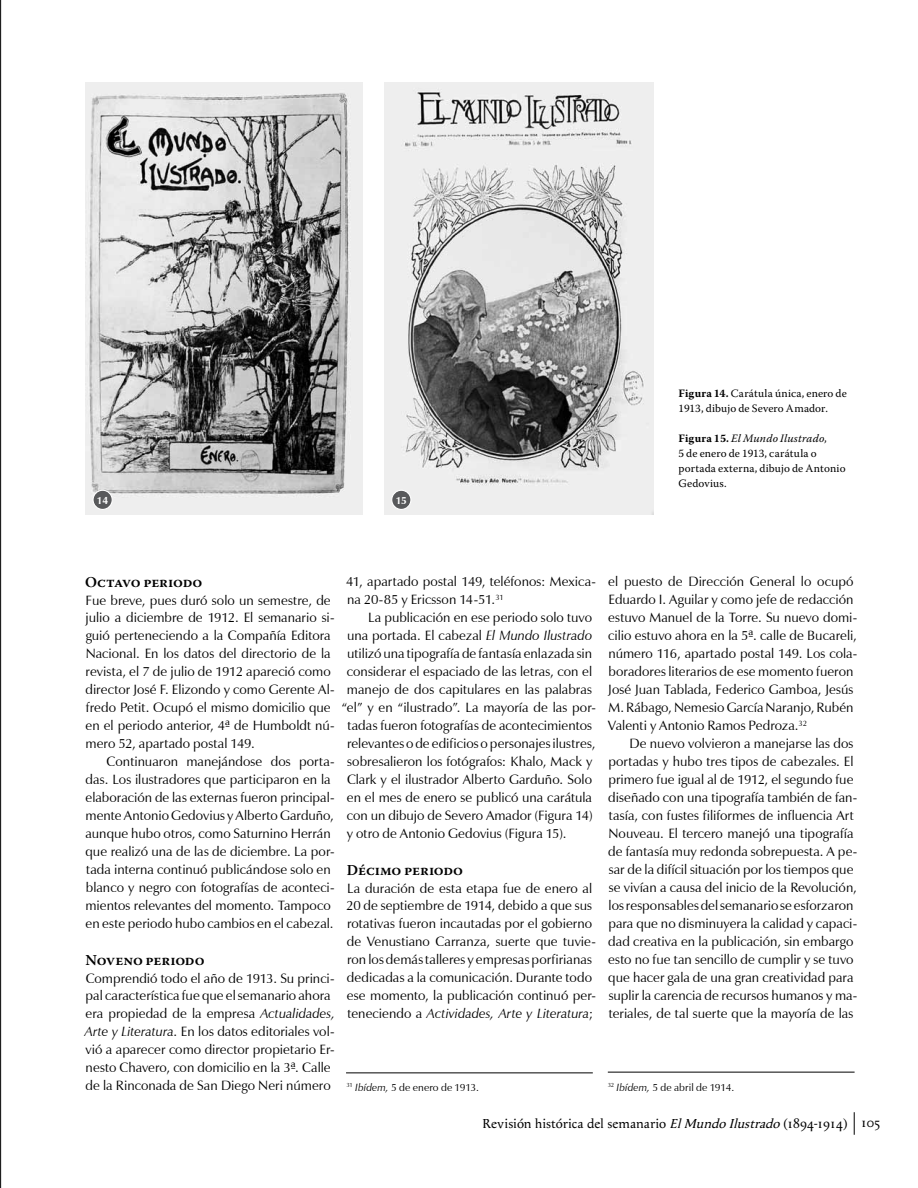
<style>
.page{position:relative;width:918px;height:1188px;background:#fff}
.page>*{position:absolute;margin:0;border:0;box-sizing:border-box;transform-origin:0 0}
.t1{font:600 15px "Warnock Pro";letter-spacing:-.005em;color:#000}
.t2{font:13.5px/18px "Zapf Humanist 601 BT";color:#000}
.t3{font:13.5px "Apolline";color:#000}
.t4{font:11.25px/15px "Warnock Pro";letter-spacing:.01em;color:#000}
.t5{font:10.5px "Zapf Humanist 601 BT";letter-spacing:.01em;color:#000}
.t6{font:700 10.5px "Zapf Humanist 601 BT";color:#fff}
.s1{font-weight:700}
.s2{font-style:italic}
</style>
<div class="page">
<svg style="left:854px;top:1112px;width:1px;height:23px"></svg>
<hr style="left:0;top:0;width:1px;height:1188px;background:#000">
<img style="left:85px;top:82px;width:277px;height:432px">
<img style="left:385px;top:82px;width:268px;height:432px">
<div style="left:93px;top:490px;width:19px;height:19px;background:#58595b;border-radius:50%"></div>
<div style="left:92px;top:490px;width:21px;height:20px;border:1px solid #fff;border-radius:50%"></div>
<div style="left:392px;top:490px;width:19px;height:19px;background:#58595b;border-radius:50%"></div>
<div style="left:391px;top:490px;width:20px;height:20px;border:1px solid #fff;border-radius:50%"></div>
<hr style="left:346px;top:1072px;width:247px;height:1px;background:#000">
<hr style="left:608px;top:1072px;width:247px;height:1px;background:#000">
<p class="t6" style="left:97px;top:494px;width:13px">14</p>
<p class="t6" style="left:396px;top:494px;width:13px">15</p>
<p class="t4" style="left:679px;top:385px;width:170px"><span class="s1">Figura 14.</span> Carátula única, enero de<br>1913, dibujo de Severo Amador.</p>
<p class="t4" style="left:679px;top:430px;width:169px"><span class="s1">Figura 15.</span> <span class="s2">El Mundo Ilustrado,<br></span>5 de enero de 1913, carátula o portada externa, dibujo de Antonio<br>Gedovius.</p>
<p class="t1" style="left:85px;top:573px;width:119px">Octavo periodo</p>
<p class="t2" style="left:86px;top:591px;width:247px">Fue breve, pues duró solo un semestre, de</p>
<p class="t2" style="left:86px;top:609px;width:250px">julio a diciembre de 1912. El semanario si-</p>
<p class="t2" style="left:86px;top:627px;width:247px">guió perteneciendo a la Compañía Editora</p>
<p class="t2" style="left:86px;top:645px;width:246px">Nacional. En los datos del directorio de la</p>
<p class="t2" style="left:86px;top:663px;width:247px">revista, el 7 de julio de 1912 apareció como</p>
<p class="t2" style="left:86px;top:681px;width:250px">director José F. Elizondo y como Gerente Al-</p>
<p class="t2" style="left:86px;top:699px;width:246px">fredo Petit. Ocupó el mismo domicilio que</p>
<p class="t2" style="left:86px;top:717px;width:250px">en el periodo anterior, 4ª de Humboldt nú-</p>
<p class="t2" style="left:86px;top:735px;width:171px">mero 52, apartado postal 149.</p>
<p class="t2" style="left:107px;top:753px;width:229px">Continuaron manejándose dos porta-</p>
<p class="t2" style="left:86px;top:771px;width:247px">das. Los ilustradores que participaron en la</p>
<p class="t2" style="left:86px;top:789px;width:250px">elaboración de las externas fueron principal-</p>
<p class="t2" style="left:86px;top:807px;width:250px">mente Antonio Gedovius y Alberto Garduño,</p>
<p class="t2" style="left:86px;top:825px;width:247px">aunque hubo otros, como Saturnino Herrán</p>
<p class="t2" style="left:86px;top:843px;width:250px">que realizó una de las de diciembre. La por-</p>
<p class="t2" style="left:86px;top:861px;width:246px">tada interna continuó publicándose solo en</p>
<p class="t2" style="left:86px;top:879px;width:250px">blanco y negro con fotografías de aconteci-</p>
<p class="t2" style="left:86px;top:897px;width:247px">mientos relevantes del momento. Tampoco</p>
<p class="t2" style="left:86px;top:915px;width:250px">en este periodo hubo cambios en el cabezal.</p>
<p class="t1" style="left:85px;top:951px;width:121px">Noveno periodo</p>
<p class="t2" style="left:85px;top:969px;width:252px">Comprendió todo el año de 1913. Su princi&shy;pal característica fue que el semanario ahora era propiedad de la empresa <span class="s2">Actualidades, Arte y Literatura</span>. En los datos editoriales vol&shy;vió a aparecer como director propietario Er&shy;nesto Chavero, con domicilio en la 3ª. Calle de la Rinconada de San Diego Neri número</p>
<p class="t2" style="left:346px;top:573px;width:251px">41, apartado postal 149, teléfonos: Mexica-</p>
<p class="t2" style="left:347px;top:591px;width:158px">na 20-85 y Ericsson 14-51.<sup>31</sup></p>
<p class="t2" style="left:368px;top:609px;width:226px">La publicación en ese periodo solo tuvo</p>
<p class="t2" style="left:347px;top:627px;width:247px">una portada. El cabezal <span class="s2">El Mundo Ilustrado</span></p>
<p class="t2" style="left:347px;top:645px;width:247px">utilizó una tipografía de fantasía enlazada sin</p>
<p class="t2" style="left:347px;top:663px;width:247px">considerar el espaciado de las letras, con el</p>
<p class="t2" style="left:347px;top:681px;width:247px">manejo de dos capitulares en las palabras</p>
<p class="t2" style="left:342px;top:699px;width:256px">“el” y en “ilustrado”. La mayoría de las por-</p>
<p class="t2" style="left:347px;top:717px;width:246px">tadas fueron fotografías de acontecimientos</p>
<p class="t2" style="left:347px;top:735px;width:250px">relevantes o de edificios o personajes ilustres,</p>
<p class="t2" style="left:347px;top:753px;width:247px">sobresalieron los fotógrafos: Khalo, Mack y</p>
<p class="t2" style="left:347px;top:771px;width:247px">Clark y el ilustrador Alberto Garduño. Solo</p>
<p class="t2" style="left:347px;top:789px;width:247px">en el mes de enero se publicó una carátula</p>
<p class="t2" style="left:347px;top:807px;width:247px">con un dibujo de Severo Amador (Figura 14)</p>
<p class="t2" style="left:347px;top:825px;width:221px">y otro de Antonio Gedovius (Figura 15).</p>
<p class="t1" style="left:347px;top:861px;width:118px">Décimo periodo</p>
<p class="t2" style="left:346px;top:879px;width:251px">La duración de esta etapa fue de enero al 20 de septiembre de 1914, debido a que sus rotativas fueron incautadas por el gobierno de Venustiano Carranza, suerte que tuvie&shy;ron los demás talleres y empresas porfirianas dedicadas a la comunicación. Durante todo ese momento, la publicación continuó per&shy;teneciendo a <span class="s2">Actividades, Arte y Literatura</span>;</p>
<p class="t2" style="left:608px;top:573px;width:247px">el puesto de Dirección General lo ocupó</p>
<p class="t2" style="left:608px;top:591px;width:247px">Eduardo I. Aguilar y como jefe de redacción</p>
<p class="t2" style="left:608px;top:609px;width:250px">estuvo Manuel de la Torre. Su nuevo domi-</p>
<p class="t2" style="left:608px;top:627px;width:250px">cilio estuvo ahora en la 5ª. calle de Bucareli,</p>
<p class="t2" style="left:608px;top:645px;width:250px">número 116, apartado postal 149. Los cola-</p>
<p class="t2" style="left:609px;top:663px;width:246px">boradores literarios de ese momento fueron</p>
<p class="t2" style="left:608px;top:681px;width:247px">José Juan Tablada, Federico Gamboa, Jesús</p>
<p class="t2" style="left:609px;top:699px;width:247px">M. Rábago, Nemesio García Naranjo, Rubén</p>
<p class="t2" style="left:608px;top:717px;width:201px">Valenti y Antonio Ramos Pedroza.<sup>32</sup></p>
<p class="t2" style="left:629px;top:735px;width:225px">De nuevo volvieron a manejarse las dos</p>
<p class="t2" style="left:608px;top:753px;width:247px">portadas y hubo tres tipos de cabezales. El</p>
<p class="t2" style="left:608px;top:771px;width:247px">primero fue igual al de 1912, el segundo fue</p>
<p class="t2" style="left:608px;top:789px;width:250px">diseñado con una tipografía también de fan-</p>
<p class="t2" style="left:609px;top:807px;width:246px">tasía, con fustes filiformes de influencia Art</p>
<p class="t2" style="left:609px;top:825px;width:246px">Nouveau. El tercero manejó una tipografía</p>
<p class="t2" style="left:608px;top:843px;width:250px">de fantasía muy redonda sobrepuesta. A pe-</p>
<p class="t2" style="left:609px;top:861px;width:246px">sar de la difícil situación por los tiempos que</p>
<p class="t2" style="left:609px;top:879px;width:250px">se vivían a causa del inicio de la Revolución,</p>
<p class="t2" style="left:609px;top:897px;width:247px">los responsables del semanario se esforzaron</p>
<p class="t2" style="left:608px;top:915px;width:250px">para que no disminuyera la calidad y capaci-</p>
<p class="t2" style="left:608px;top:933px;width:247px">dad creativa en la publicación, sin embargo</p>
<p class="t2" style="left:608px;top:951px;width:247px">esto no fue tan sencillo de cumplir y se tuvo</p>
<p class="t2" style="left:608px;top:969px;width:247px">que hacer gala de una gran creatividad para</p>
<p class="t2" style="left:609px;top:987px;width:250px">suplir la carencia de recursos humanos y ma-</p>
<p class="t2" style="left:609px;top:1005px;width:246px">teriales, de tal suerte que la mayoría de las</p>
<p class="t5" style="left:346px;top:1080px;width:134px"><sup>31</sup> <span class="s2">Ibídem,</span> 5 de enero de 1913.</p>
<p class="t5" style="left:608px;top:1080px;width:128px"><sup>32</sup> <span class="s2">Ibídem,</span> 5 de abril de 1914.</p>
<p class="t3" style="left:482px;top:1116px;width:400px">Revisión histórica del semanario <span class="s2">ElMundoIlustrado</span>(1894-1914) 105</p>
</div>
